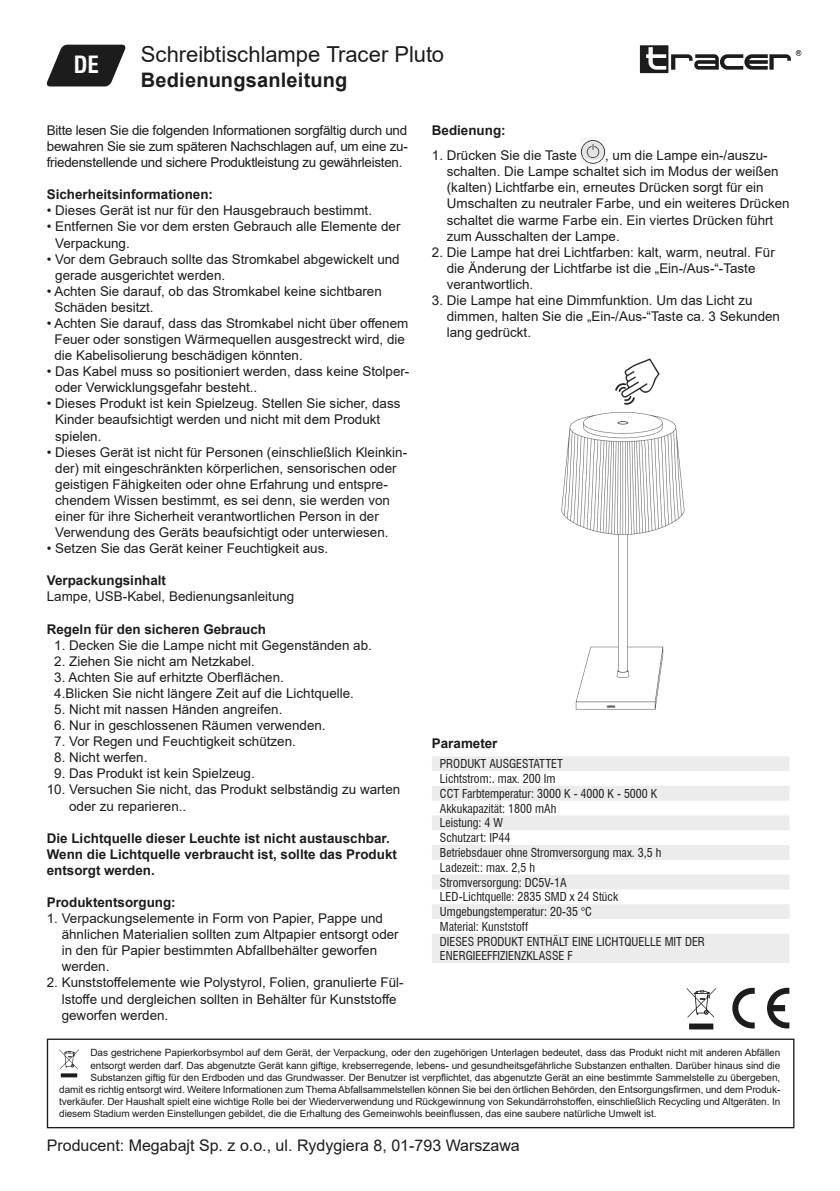
<style>
.page{position:relative;width:840px;height:1191px;background:#fff}
.page>*{position:absolute;margin:0;border:0;box-sizing:border-box;transform-origin:0 0}
.t1{font:700 condensed 23.2px "Swiss 721 BT";color:#fff}
.t2{font:22px "Arial";color:#1c1c1c}
.t3{font:700 20px "Arial";letter-spacing:.01em;color:#1c1c1c}
.body{font:16px "Arial";color:#1c1c1c}
.body-2{font:13.4px/16px "Arial";color:#1c1c1c}
.body-3{font:700 13.4px/16px "Arial";color:#1c1c1c}
.t4{font:condensed 12px/14.4px "Swiss 721 BT";color:#1c1c1c}
.uwaga{font:10px "Arial";letter-spacing:-.01em;color:#1c1c1c}
</style>
<div class="page">
<img style="left:580px;top:140px;width:24px;height:24px">
<img style="left:561px;top:358px;width:124px;height:352px">
<svg style="left:432px;top:756px;width:357px;height:207px;fill:#ececec"></svg>
<svg style="left:46px;top:45px;width:80px;height:41px"></svg>
<div style="left:639px;top:45px;width:29px;height:28px;background:#1c1c1c"></div>
<svg style="left:646px;top:47px;width:154px;height:23px"></svg>
<div style="left:47px;top:1038px;width:747px;height:90px;border:1px solid #1c1c1c"></div>
<svg style="left:59px;top:1049px;width:20px;height:28px"></svg>
<svg style="left:732px;top:987px;width:22px;height:41px"></svg>
<svg style="left:767px;top:987px;width:22px;height:41px"></svg>
<svg style="left:686px;top:988px;width:29px;height:41px"></svg>
<p class="t1" style="left:74px;top:51px;width:27px">DE</p>
<p class="t2" style="left:141px;top:39px;width:304px">Schreibtischlampe Tracer Pluto</p>
<p class="t3" style="left:141px;top:66px;width:208px">Bedienungsanleitung</p>
<p class="body-2" style="left:47px;top:122px;width:362px;text-align:justify">Bitte lesen Sie die folgenden Informationen sorgfältig durch und bewahren Sie sie zum späteren Nachschlagen auf, um eine zu&shy;friedenstellende und sichere Produktleistung zu gewährleisten.</p>
<p class="body-3" style="left:47px;top:187px;width:168px">Sicherheitsinformationen:</p>
<p class="body-2" style="left:47px;top:202px;width:326px">• Dieses Gerät ist nur für den Hausgebrauch bestimmt.</p>
<p class="body-2" style="left:55px;top:219px;width:346px;text-indent:-8px">• Entfernen Sie vor dem ersten Gebrauch alle Elemente der<br>Verpackung.</p>
<p class="body-2" style="left:55px;top:251px;width:346px;text-indent:-8px">• Vor dem Gebrauch sollte das Stromkabel abgewickelt und gerade ausgerichtet werden.</p>
<p class="body-2" style="left:54px;top:283px;width:328px;text-indent:-8px">• Achten Sie darauf, ob das Stromkabel keine sichtbaren<br>Schäden besitzt.</p>
<p class="body-2" style="left:54px;top:315px;width:355px;text-indent:-8px">• Achten Sie darauf, dass das Stromkabel nicht über offenem<br>Feuer oder sonstigen Wärmequellen ausgestreckt wird, die die Kabelisolierung beschädigen könnten.</p>
<p class="body-2" style="left:55px;top:363px;width:355px;text-indent:-8px">• Das Kabel muss so positioniert werden, dass keine Stolper&shy;oder Verwicklungsgefahr besteht..</p>
<p class="body-2" style="left:55px;top:395px;width:346px;text-indent:-8px">• Dieses Produkt ist kein Spielzeug. Stellen Sie sicher, dass<br>Kinder beaufsichtigt werden und nicht mit dem Produkt spielen.</p>
<p class="body-2" style="left:55px;top:444px;width:353px;text-indent:-8px">• Dieses Gerät ist nicht für Personen (einschließlich Kleinkin&shy;der) mit eingeschränkten körperlichen, sensorischen oder geistigen Fähigkeiten oder ohne Erfahrung und entspre&shy;chendem Wissen bestimmt, es sei denn, sie werden von einer für ihre Sicherheit verantwortlichen Person in der Verwendung des Geräts beaufsichtigt oder unterwiesen.</p>
<p class="body-2" style="left:47px;top:540px;width:283px">• Setzen Sie das Gerät keiner Feuchtigkeit aus.</p>
<p class="body-3" style="left:47px;top:573px;width:121px">Verpackungsinhalt</p>
<p class="body-2" style="left:47px;top:588px;width:249px">Lampe, USB-Kabel, Bedienungsanleitung</p>
<p class="body-3" style="left:47px;top:621px;width:220px">Regeln für den sicheren Gebrauch</p>
<p class="body-2" style="left:54px;top:637px;width:319px">1. Decken Sie die Lampe nicht mit Gegenständen ab.</p>
<p class="body-2" style="left:54px;top:653px;width:202px">2. Ziehen Sie nicht am Netzkabel.</p>
<p class="body-2" style="left:54px;top:669px;width:231px">3. Achten Sie auf erhitzte Oberflächen.</p>
<p class="body-2" style="left:54px;top:685px;width:301px">4.Blicken Sie nicht längere Zeit auf die Lichtquelle.</p>
<p class="body-2" style="left:54px;top:701px;width:229px">5. Nicht mit nassen Händen angreifen.</p>
<p class="body-2" style="left:54px;top:717px;width:273px">6. Nur in geschlossenen Räumen verwenden.</p>
<p class="body-2" style="left:54px;top:733px;width:243px">7. Vor Regen und Feuchtigkeit schützen.</p>
<p class="body-2" style="left:54px;top:749px;width:95px">8. Nicht werfen.</p>
<p class="body-2" style="left:54px;top:765px;width:202px">9. Das Produkt ist kein Spielzeug.</p>
<p class="body-2" style="left:69px;top:781px;width:332px;text-indent:-22px">10. Versuchen Sie nicht, das Produkt selbständig zu warten oder zu reparieren..</p>
<p class="body-3" style="left:47px;top:830px;width:351px">Die Lichtquelle dieser Leuchte ist nicht austauschbar.<br>Wenn die Lichtquelle verbraucht ist, sollte das Produkt entsorgt werden.</p>
<p class="body-3" style="left:47px;top:894px;width:130px">Produktentsorgung:</p>
<p class="body-2" style="left:62px;top:910px;width:338px;text-indent:-15px">1. Verpackungselemente in Form von Papier, Pappe und ähnlichen Materialien sollten zum Altpapier entsorgt oder in den für Papier bestimmten Abfallbehälter geworfen werden.</p>
<p class="body-2" style="left:62px;top:974px;width:343px;text-indent:-15px">2. Kunststoffelemente wie Polystyrol, Folien, granulierte Fül&shy;lstoffe und dergleichen sollten in Behälter für Kunststoffe geworfen werden.</p>
<p class="body-3" style="left:431px;top:122px;width:75px">Bedienung:</p>
<p class="body-2" style="left:431px;top:147px;width:146px">1. Drücken Sie die Taste</p>
<p class="body-2" style="left:446px;top:147px;width:344px;text-indent:158px">, um die Lampe ein-/auszu&shy;schalten. Die Lampe schaltet sich im Modus der weißen (kalten) Lichtfarbe ein, erneutes Drücken sorgt für ein Umschalten zu neutraler Farbe, und ein weiteres Drücken schaltet die warme Farbe ein. Ein viertes Drücken führt zum Ausschalten der Lampe.</p>
<p class="body-2" style="left:446px;top:244px;width:329px;text-indent:-15px">2. Die Lampe hat drei Lichtfarben: kalt, warm, neutral. Für die Änderung der Lichtfarbe ist die „Ein-/Aus-“-Taste verantwortlich.</p>
<p class="body-2" style="left:446px;top:292px;width:334px;text-indent:-15px">3. Die Lampe hat eine Dimmfunktion. Um das Licht zu dimmen, halten Sie die „Ein-/Aus-“Taste ca. 3 Sekunden lang gedrückt.</p>
<p class="body-3" style="left:431px;top:735px;width:67px">Parameter</p>
<p class="t4" style="left:439px;top:756px;width:124px">PRODUKT AUSGESTATTET</p>
<p class="t4" style="left:439px;top:771px;width:117px">Lichtstrom:. max. 200 Im</p>
<p class="t4" style="left:439px;top:786px;width:219px">CCT Farbtemperatur: 3000 K - 4000 K - 5000 K</p>
<p class="t4" style="left:439px;top:801px;width:118px">Akkukapazität: 1800 mAh</p>
<p class="t4" style="left:439px;top:816px;width:65px">Leistung: 4 W</p>
<p class="t4" style="left:439px;top:830px;width:72px">Schutzart: IP44</p>
<p class="t4" style="left:439px;top:845px;width:223px">Betriebsdauer ohne Stromversorgung max. 3,5 h</p>
<p class="t4" style="left:439px;top:860px;width:97px">Ladezeit:: max. 2,5 h</p>
<p class="t4" style="left:439px;top:875px;width:128px">Stromversorgung: DC5V-1A</p>
<p class="t4" style="left:439px;top:889px;width:180px">LED-Lichtquelle: 2835 SMD x 24 Stück</p>
<p class="t4" style="left:439px;top:904px;width:153px">Umgebungstemperatur: 20-35 °C</p>
<p class="t4" style="left:439px;top:919px;width:90px">Material: Kunststoff</p>
<p class="t4" style="left:439px;top:934px;width:266px">DIESES PRODUKT ENTHÄLT EINE LICHTQUELLE MIT DER<br>ENERGIEEFFIZIENZKLASSE F</p>
<p class="uwaga" style="left:90px;top:1046px;width:691px">Das gestrichene Papierkorbsymbol auf dem Gerät, der Verpackung, oder den zugehörigen Unterlagen bedeutet, dass das Produkt nicht mit anderen Abfällen</p>
<p class="uwaga" style="left:90px;top:1058px;width:691px">entsorgt werden darf. Das abgenutzte Gerät kann giftige, krebserregende, lebens- und gesundheitsgefährliche Substanzen enthalten. Darüber hinaus sind die</p>
<p class="uwaga" style="left:90px;top:1070px;width:691px">Substanzen giftig für den Erdboden und das Grundwasser. Der Benutzer ist verpflichtet, das abgenutzte Gerät an eine bestimmte Sammelstelle zu übergeben,</p>
<p class="uwaga" style="left:59px;top:1082px;width:722px">damit es richtig entsorgt wird. Weitere Informationen zum Thema Abfallsammelstellen können Sie bei den örtlichen Behörden, den Entsorgungsfirmen, und dem Produk-</p>
<p class="uwaga" style="left:59px;top:1094px;width:722px">tverkäufer. Der Haushalt spielt eine wichtige Rolle bei der Wiederverwendung und Rückgewinnung von Sekundärrohstoffen, einschließlich Recycling und Altgeräten. In</p>
<p class="uwaga" style="left:59px;top:1106px;width:598px">diesem Stadium werden Einstellungen gebildet, die die Erhaltung des Gemeinwohls beeinflussen, das eine saubere natürliche Umwelt ist.</p>
<p class="body" style="left:47px;top:1134px;width:474px">Producent: Megabajt Sp. z o.o., ul. Rydygiera 8, 01-793 Warszawa</p>
</div>
